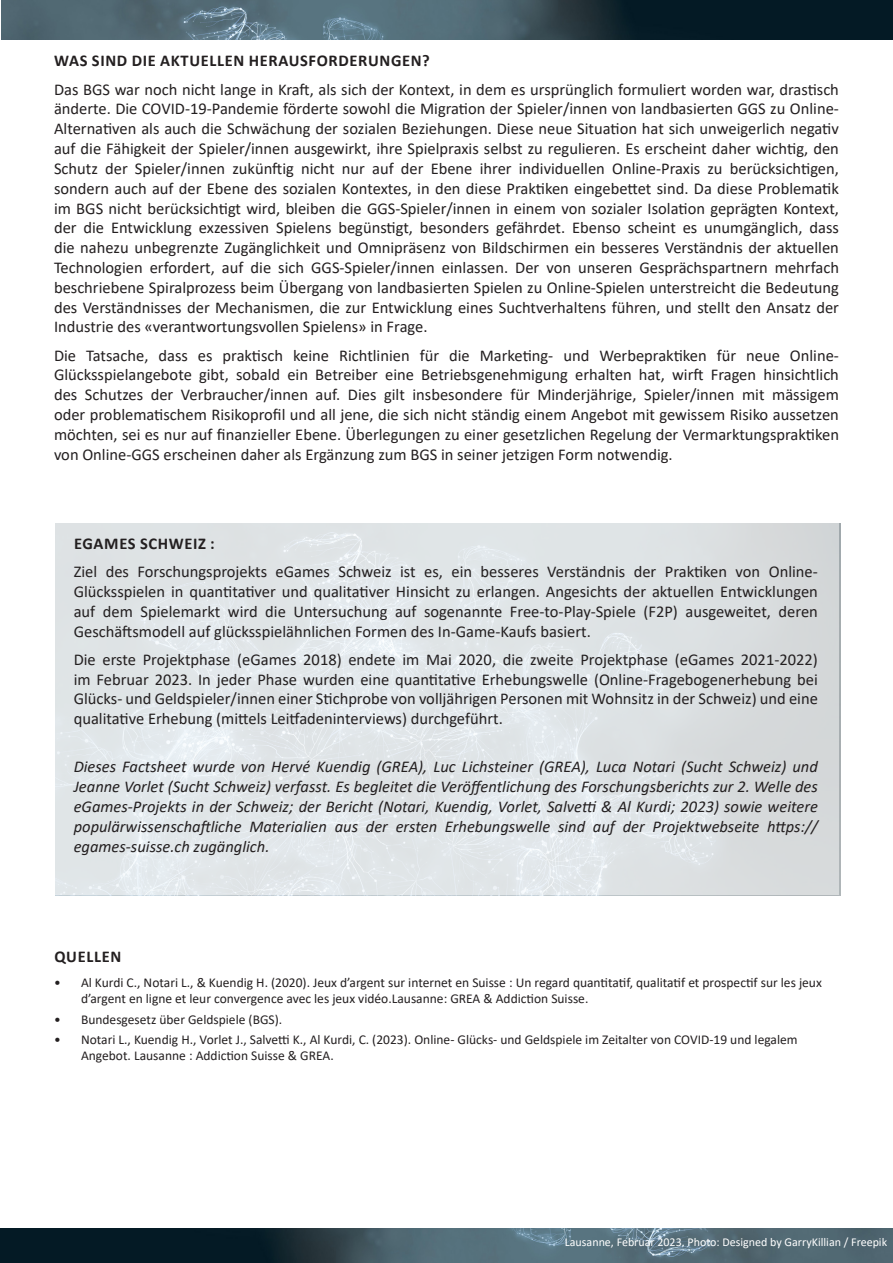
<style>
.page{position:relative;width:893px;height:1263px;background:#fff}
.page>*{position:absolute;margin:0;border:0;box-sizing:border-box;transform-origin:0 0}
.t1{font:16.5px/19.8px "Calibri";color:#231f20;text-align:justify}
.t2{font:italic 16.5px/19.8px "Calibri";color:#231f20;text-align:justify}
.t3{font:700 16.5px "Calibri";letter-spacing:.04em;color:#231f20}
.t4{font:13.5px/16.2px "Calibri";color:#231f20}
.t5{font:12px "Calibri";color:#fff}
</style>
<div class="page">
<div style="left:53px;top:524px;width:786px;height:371px;background:linear-gradient(to right,#e5eaed,#dadee0)"></div>
<img style="left:0;top:1228px;width:893px;height:35px">
<img style="left:1px;top:0;width:892px;height:40px">
<p class="t3" style="left:54px;top:49px;width:377px">WAS SIND DIE AKTUELLEN HERAUSFORDERUNGEN?</p>
<p class="t1" style="left:54px;top:79px;width:786px">Das BGS war noch nicht lange in Kraft, als sich der Kontext, in dem es ursprünglich formuliert worden war, drastisch änderte. Die COVID-19-Pandemie förderte sowohl die Migration der Spieler/innen von landbasierten GGS zu Online-Alternativen als auch die Schwächung der sozialen Beziehungen. Diese neue Situation hat sich unweigerlich negativ auf die Fähigkeit der Spieler/innen ausgewirkt, ihre Spielpraxis selbst zu regulieren. Es erscheint daher wichtig, den Schutz der Spieler/innen zukünftig nicht nur auf der Ebene ihrer individuellen Online-Praxis zu berücksichtigen, sondern auch auf der Ebene des sozialen Kontextes, in den diese Praktiken eingebettet sind. Da diese Problematik im BGS nicht berücksichtigt wird, bleiben die GGS-Spieler/innen in einem von sozialer Isolation geprägten Kontext, der die Entwicklung exzessiven Spielens begünstigt, besonders gefährdet. Ebenso scheint es unumgänglich, dass die nahezu unbegrenzte Zugänglichkeit und Omnipräsenz von Bildschirmen ein besseres Verständnis der aktuellen Technologien erfordert, auf die sich GGS-Spieler/innen einlassen. Der von unseren Gesprächspartnern mehrfach beschriebene Spiralprozess beim Übergang von landbasierten Spielen zu Online-Spielen unterstreicht die Bedeutung des Verständnisses der Mechanismen, die zur Entwicklung eines Suchtverhaltens führen, und stellt den Ansatz der Industrie des «verantwortungsvollen Spielens» in Frage.</p>
<p class="t1" style="left:54px;top:345px;width:786px">Die Tatsache, dass es praktisch keine Richtlinien für die Marketing- und Werbepraktiken für neue Online-Glücksspielangebote gibt, sobald ein Betreiber eine Betriebsgenehmigung erhalten hat, wirft Fragen hinsichtlich des Schutzes der Verbraucher/innen auf. Dies gilt insbesondere für Minderjährige, Spieler/innen mit mässigem oder problematischem Risikoprofil und all jene, die sich nicht ständig einem Angebot mit gewissem Risiko aussetzen möchten, sei es nur auf finanzieller Ebene. Überlegungen zu einer gesetzlichen Regelung der Vermarktungspraktiken von Online-GGS erscheinen daher als Ergänzung zum BGS in seiner jetzigen Form notwendig.</p>
<p class="t3" style="left:74px;top:532px;width:142px">EGAMES SCHWEIZ :</p>
<p class="t1" style="left:74px;top:561px;width:746px">Ziel des Forschungsprojekts eGames Schweiz ist es, ein besseres Verständnis der Praktiken von Online-Glücksspielen in quantitativer und qualitativer Hinsicht zu erlangen. Angesichts der aktuellen Entwicklungen auf dem Spielemarkt wird die Untersuchung auf sogenannte Free-to-Play-Spiele (F2P) ausgeweitet, deren Geschäftsmodell auf glücksspielähnlichen Formen des In-Game-Kaufs basiert.</p>
<p class="t1" style="left:74px;top:649px;width:746px">Die erste Projektphase (eGames 2018) endete im Mai 2020, die zweite Projektphase (eGames 2021-2022) im Februar 2023. In jeder Phase wurden eine quantitative Erhebungswelle (Online-Fragebogenerhebung bei Glücks- und Geldspieler/innen einer Stichprobe von volljährigen Personen mit Wohnsitz in der Schweiz) und eine qualitative Erhebung (mittels Leitfadeninterviews) durchgeführt.</p>
<p class="t2" style="left:74px;top:756px;width:746px">Dieses Factsheet wurde von Hervé Kuendig (GREA), Luc Lichsteiner (GREA), Luca Notari (Sucht Schweiz) und Jeanne Vorlet (Sucht Schweiz) verfasst. Es begleitet die Veröffentlichung des Forschungsberichts zur 2. Welle des eGames-Projekts in der Schweiz; der Bericht (Notari, Kuendig, Vorlet, Salvetti &amp; Al Kurdi; 2023) sowie weitere populärwissenschaftliche Materialien aus der ersten Erhebungswelle sind auf der Projektwebseite https:// egames-suisse.ch zugänglich.</p>
<p class="t3" style="left:54px;top:945px;width:68px">QUELLEN</p>
<p class="t4" style="left:81px;top:974px;width:742px;text-indent:-27px">• Al Kurdi C., Notari L., &amp; Kuendig H. (2020). Jeux d’argent sur internet en Suisse : Un regard quantitatif, qualitatif et prospectif sur les jeux d’argent en ligne et leur convergence avec les jeux vidéo.Lausanne: GREA &amp; Addiction Suisse.</p>
<p class="t4" style="left:54px;top:1010px;width:230px">• Bundesgesetz über Geldspiele (BGS).</p>
<p class="t4" style="left:81px;top:1031px;width:718px;text-indent:-27px">• Notari L., Kuendig H., Vorlet J., Salvetti K., Al Kurdi, C. (2023). Online- Glücks- und Geldspiele im Zeitalter von COVID-19 und legalem<br>Angebot. Lausanne : Addiction Suisse &amp; GREA.</p>
<p class="t5" style="left:565px;top:1233px;width:324px">Lausanne, Februar 2023. Photo: Designed by GarryKillian / Freepik</p>
</div>
